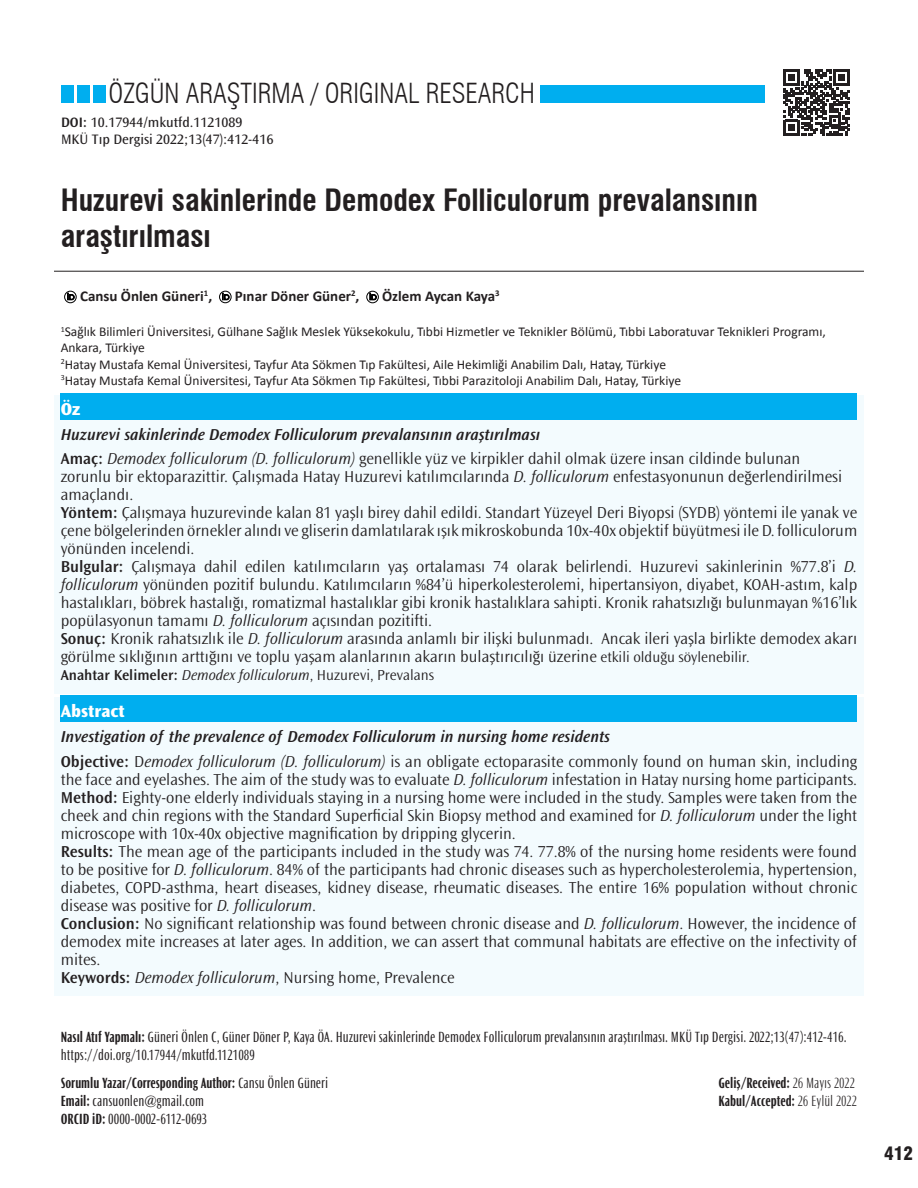
<style>
.page{position:relative;width:918px;height:1188px;background:#fff}
.page>*{position:absolute;margin:0;border:0;box-sizing:border-box;transform-origin:0 0}
.Makale_Ana_Başlık_TR{font:700 condensed 30px/36px "Swiss 721 BT";color:#231f20}
.t1{font:300 condensed 27px "Swiss 721 BT";color:#231f20}
.Abstract-EN{font:800 18px "Ocean Sans MT Pro";color:#fff}
.t2{font:900 condensed 18px "Swiss 721 BT";color:#231f20}
.Öz-TR{font:800 18px "Ocean Sans MT Pro";color:#fff}
.Özet_Metin-EN{font:300 16.5px/18px "Ocean Sans MT Pro";color:#231f20;text-align:justify}
.Özet_Metin_TR{font:300 16.5px/18px "Ocean Sans MT Pro";color:#231f20;text-align:justify}
.Özetin_Başlığı-TR{font:300 16.5px/18px "Ocean Sans MT Pro";color:#231f20}
.Özetin_Başlığı-EN{font:italic 600 16.5px "Ocean Sans MT Pro";color:#231f20}
.Özetin_Başlığı-TR-2{font:italic 600 16.5px "Ocean Sans MT Pro";color:#231f20}
.Yazışma_Adresi{font:condensed 15px/18px "Ocean Sans MT Pro";color:#231f20}
.Özet_Metin_TR-2{font:italic 300 15px "Ocean Sans MT Pro";color:#231f20}
.Geliş_Kabul_Tarihi{font:700 condensed 15px "Ocean Sans MT Pro";color:#231f20}
.Yazar_İsimleri-TR{font:700 15px "Calibri";color:#231f20}
.Yazışma_Adresi-2{font:700 condensed 15px "Ocean Sans MT Pro";color:#231f20}
.DOI_url{font:14.25px "Ocean Sans Std";color:#231f20}
.DOI{font:14.25px "Ocean Sans Std";color:#231f20}
.Yazarın_Kurumu-TR{font:13.5px/16.2px "Calibri";color:#231f20}
.s1{font-weight:600}
.s2{font-style:italic}
.s3{font-size:15px}
.s4{font-weight:600;font-style:normal}
.s5{font-style:normal}
.s6{font-weight:700}
.s7{font-weight:300}
.s8{font-weight:400}
</style>
<div class="page">
<div style="left:93px;top:85px;width:12px;height:18px;background:#00aeef"></div>
<div style="left:540px;top:86px;width:225px;height:17px;background:#00aeef"></div>
<div style="left:77px;top:85px;width:12px;height:18px;background:#00aeef"></div>
<div style="left:61px;top:85px;width:13px;height:18px;background:#00aeef"></div>
<svg style="left:783px;top:70px;width:67px;height:66px"></svg>
<hr style="left:54px;top:271px;width:810px;height:1px;background:#231f20">
<div style="left:64px;top:291px;width:13px;height:12px;border:1px solid #000;border-radius:50%"></div>
<svg style="left:67px;top:293px;width:7px;height:7px"></svg>
<div style="left:219px;top:291px;width:13px;height:12px;border:1px solid #000;border-radius:50%"></div>
<svg style="left:222px;top:293px;width:7px;height:7px"></svg>
<div style="left:366px;top:291px;width:13px;height:12px;border:1px solid #000;border-radius:50%"></div>
<svg style="left:370px;top:293px;width:7px;height:7px"></svg>
<div style="left:54px;top:395px;width:810px;height:299px;background:#f3fbfe"></div>
<div style="left:61px;top:393px;width:796px;height:27px;background:#00aeef"></div>
<div style="left:54px;top:698px;width:810px;height:298px;background:#f3fbfe"></div>
<div style="left:61px;top:696px;width:796px;height:26px;background:#00aeef"></div>
<h2 class="t1" style="left:109px;top:77px;width:428px">ÖZGÜN ARAŞTIRMA / ORIGINAL RESEARCH</h2>
<p class="DOI" style="left:61px;top:114px;width:183px"><span class="s1">DOI:</span> 10.17944/mkutfd.1121089</p>
<p class="DOI_url" style="left:61px;top:131px;width:214px">MKÜ Tıp Dergisi 2022;13(47):412-416</p>
<p class="Makale_Ana_Başlık_TR" style="left:61px;top:182px;width:699px">Huzurevi sakinlerinde Demodex Folliculorum prevalansının araştırılması</p>
<p class="Yazar_İsimleri-TR" style="left:80px;top:285px;width:134px">Cansu Önlen Güneri<sup>1</sup>,</p>
<p class="Yazar_İsimleri-TR" style="left:235px;top:285px;width:126px">Pınar Döner Güner<sup>2</sup>,</p>
<p class="Yazar_İsimleri-TR" style="left:382px;top:285px;width:119px">Özlem Aycan Kaya<sup>3</sup></p>
<p class="Yazarın_Kurumu-TR" style="left:61px;top:323px;width:767px"><sup>1</sup>Sağlık Bilimleri Üniversitesi, Gülhane Sağlık Meslek Yüksekokulu, Tıbbi Hizmetler ve Teknikler Bölümü, Tıbbi Laboratuvar Teknikleri Programı,<br>Ankara, Türkiye</p>
<p class="Yazarın_Kurumu-TR" style="left:61px;top:356px;width:607px"><sup>2</sup>Hatay Mustafa Kemal Üniversitesi, Tayfur Ata Sökmen Tıp Fakültesi, Aile Hekimliği Anabilim Dalı, Hatay, Türkiye</p>
<p class="Yazarın_Kurumu-TR" style="left:61px;top:372px;width:622px"><sup>3</sup>Hatay Mustafa Kemal Üniversitesi, Tayfur Ata Sökmen Tıp Fakültesi, Tıbbi Parazitoloji Anabilim Dalı, Hatay, Türkiye</p>
<p class="Öz-TR" style="left:61px;top:398px;width:21px">Öz</p>
<p class="Özetin_Başlığı-TR-2" style="left:61px;top:424px;width:481px">Huzurevi sakinlerinde Demodex Folliculorum prevalansının araştırılması</p>
<p class="Özetin_Başlığı-TR" style="left:61px;top:450px;width:783px"><span class="s1">Amaç:</span> <span class="s2">Demodex folliculorum (D. folliculorum)</span> genellikle yüz ve kirpikler dahil olmak üzere insan cildinde bulunan zorunlu bir ektoparazittir. Çalışmada Hatay Huzurevi katılımcılarında <span class="s2">D. folliculorum</span> enfestasyonunun değerlendirilmesi amaçlandı.</p>
<p class="Özet_Metin_TR" style="left:61px;top:504px;width:798px"><span class="s1">Yöntem:</span> Çalışmaya huzurevinde kalan 81 yaşlı birey dahil edildi. Standart Yüzeyel Deri Biyopsi (SYDB) yöntemi ile yanak ve çene bölgelerinden örnekler alındı ve gliserin damlatılarak ışık mikroskobunda 10x-40x objektif büyütmesi ile D. folliculorum yönü nden incelendi.</p>
<p class="Özet_Metin_TR" style="left:61px;top:558px;width:798px"><span class="s1">Bulgular:</span> Çalışmaya dahil edilen katılımcıların yaş ortalaması 74 olarak belirlendi. Huzurevi sakinlerinin %77.8’i <span class="s2">D. folliculorum</span> yönünden pozitif bulundu. Katılımcıların %84’ü hiperkolesterolemi, hipertansiyon, diyabet, KOAH-astım, kalp hastalıkları, böbrek hastalığı, romatizmal hastalıklar gibi kronik hastalıklara sahipti. Kronik rahatsızlığı bulunmayan %16’lık popülasyonun tamamı <span class="s2">D. folliculorum</span> açısından pozitifti.</p>
<p class="Özet_Metin_TR" style="left:61px;top:630px;width:798px"><span class="s1">Sonuç:</span> Kronik rahatsızlık ile <span class="s2">D. folliculorum</span> arasında anlamlı bir ilişki bulunmadı. Ancak ileri yaşla birlikte demodex akarı görülme sıklığının arttığını ve toplu yaşam alanlarının akarın bulaştırıcılığı üzerine <span class="s3">etkili olduğu söylenebilir.</span></p>
<p class="Özet_Metin_TR-2" style="left:61px;top:667px;width:375px"><span class="s4">Anahtar Kelimeler:</span> Demodex folliculorum<span class="s5">, Huzurevi, Prevalans</span></p>
<p class="Abstract-EN" style="left:61px;top:700px;width:66px">Abstract</p>
<p class="Özetin_Başlığı-EN" style="left:61px;top:727px;width:551px">Investigation of the prevalence of Demodex Folliculorum in nursing home residents</p>
<p class="Özet_Metin-EN" style="left:61px;top:752px;width:798px"><span class="s1">Objective:</span> D<span class="s2">emodex folliculorum (D. folliculorum)</span> is an obligate ectoparasite commonly found on human skin, including the face and eyelashes. The aim of the study was to evaluate <span class="s2">D. folliculorum</span> infestation in Hatay nursing home participants.</p>
<p class="Özet_Metin-EN" style="left:61px;top:788px;width:798px"><span class="s1">Method:</span> Eighty-one elderly individuals staying in a nursing home were included in the study. Samples were taken from the cheek and chin regions with the Standard Superficial Skin Biopsy method and examined for <span class="s2">D. folliculorum</span> under the light microscope with 10x-40x objective magnification by dripping glycerin.</p>
<p class="Özet_Metin-EN" style="left:61px;top:842px;width:798px"><span class="s1">Results:</span> The mean age of the participants included in the study was 74. 77.8% of the nursing home residents were found to be positive for <span class="s2">D. folliculorum</span>. 84% of the participants had chronic diseases such as hypercholesterolemia, hypertension, diabetes, COPD-asthma, heart diseases, kidney disease, rheumatic diseases. The entire 16% population without chronic disease was positive for <span class="s2">D. folliculorum</span>.</p>
<p class="Özet_Metin-EN" style="left:61px;top:914px;width:798px"><span class="s1">Conclusion:</span> No significant relationship was found between chronic disease and <span class="s2">D. folliculorum</span>. However, the incidence of demodex mite increases at later ages. In addition, we can assert that communal habitats are effective on the infectivity of mites.</p>
<p class="Özet_Metin-EN" style="left:61px;top:968px;width:395px"><span class="s1">Keywords:</span> <span class="s2">Demodex folliculorum</span>, Nursing home, Prevalence</p>
<p class="Yazışma_Adresi" style="left:61px;top:1028px;width:787px"><span class="s6">Nasıl Atıf Yapmalı:</span> Güneri Önlen C, Güner Döner P, Kaya ÖA. Huzurevi sakinlerinde Demodex Folliculorum prevalansının araştırılması. MKÜ Tıp Dergisi. 2022;13(47):412-416. https://doi.org/10.17944/mkutfd.1121089</p>
<p class="Geliş_Kabul_Tarihi" style="left:718px;top:1073px;width:138px">Geliş/Received: <span class="s7">26 Mayıs 2022</span></p>
<p class="Geliş_Kabul_Tarihi" style="left:718px;top:1091px;width:140px">Kabul/Accepted: <span class="s7">26 Eylül 2022</span></p>
<p class="Yazışma_Adresi-2" style="left:61px;top:1073px;width:269px">Sorumlu Yazar/Corresponding Author: <span class="s8">Cansu Önlen Güneri</span></p>
<p class="Yazışma_Adresi" style="left:61px;top:1092px;width:145px"><span class="s6">Email:</span> cansuonlen@gmail.com</p>
<p class="Yazışma_Adresi" style="left:61px;top:1110px;width:148px"><span class="s6">ORCID iD:</span> 0000-0002-6112-0693</p>
<p class="t2" style="left:884px;top:1143px;width:30px">412</p>
</div>
